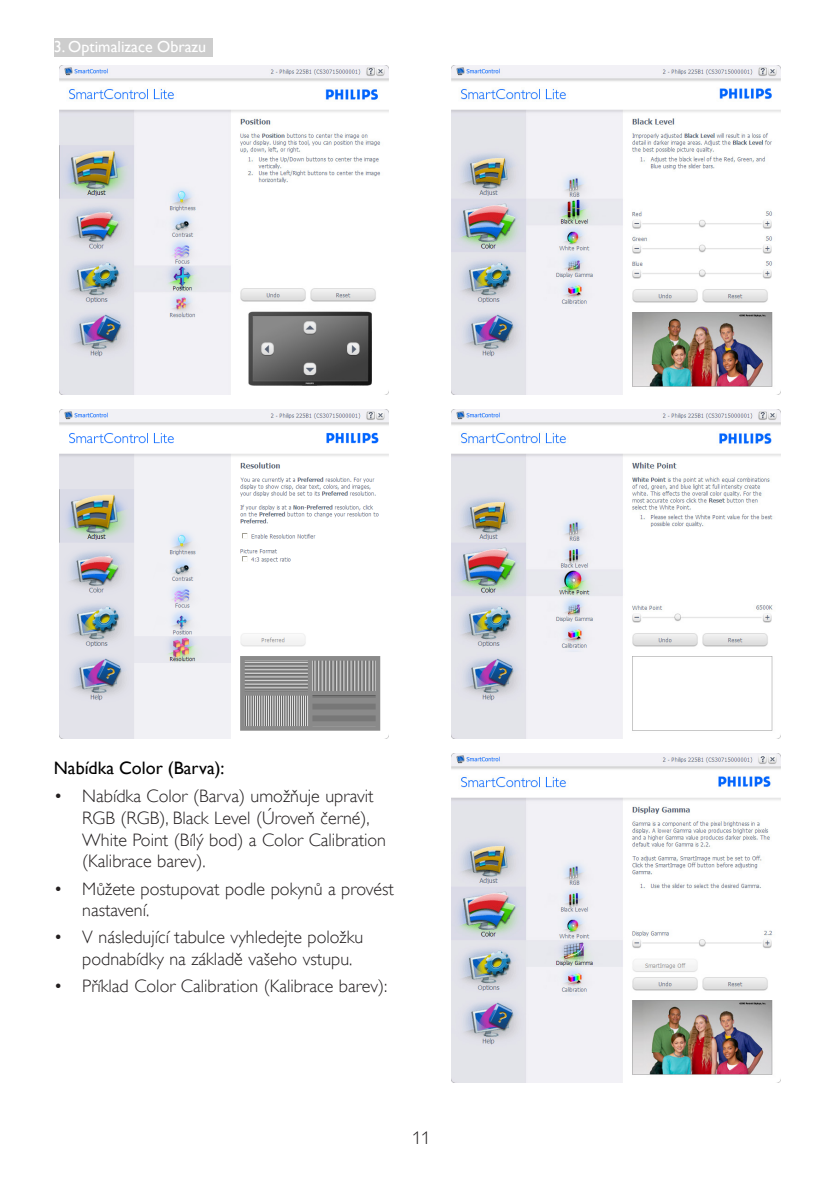
<style>
.page{position:relative;width:840px;height:1191px;background:#fff}
.page>*{position:absolute;margin:0;border:0;box-sizing:border-box;transform-origin:0 0}
.t1{font:18px/21.6px "Gill Sans Alt One WGL Light";color:#231f20}
.Heading_4{font:18px "Gill Sans Alt One WGL";color:#000}
.t2{font:16px "Gill Sans Alt One WGL";color:#fff}
</style>
<div class="page">
<div style="left:54px;top:38px;width:159px;height:19px;background:#cdcdcd"></div>
<img style="left:60px;top:66px;width:328px;height:329px">
<img style="left:60px;top:410px;width:328px;height:328px">
<img style="left:451px;top:66px;width:329px;height:329px">
<img style="left:451px;top:410px;width:329px;height:328px">
<img style="left:451px;top:753px;width:329px;height:329px">
<p class="t2" style="left:54px;top:36px;width:154px">3. Optimalizace Obrazu</p>
<p class="Heading_4" style="left:54px;top:756px;width:172px">Nabídka Color (Barva):</p>
<p class="t1" style="left:82px;top:785px;width:305px;text-indent:-28px">• Nabídka Color (Barva) umožňuje upravit RGB (RGB), Black Level (Úroveň černé), White Point (Bílý bod) a Color Calibration (Kalibrace barev).</p>
<p class="t1" style="left:82px;top:877px;width:313px;text-indent:-28px">• Můžete postupovat podle pokynů a provést nastavení.</p>
<p class="t1" style="left:82px;top:926px;width:282px;text-indent:-28px">• V následující tabulce vyhledejte položku podnabídky na základě vašeho vstupu.</p>
<p class="t1" style="left:54px;top:975px;width:335px">• Příklad Color Calibration (Kalibrace barev):</p>
<p class="t1" style="left:412px;top:1127px;width:19px">11</p>
</div>
